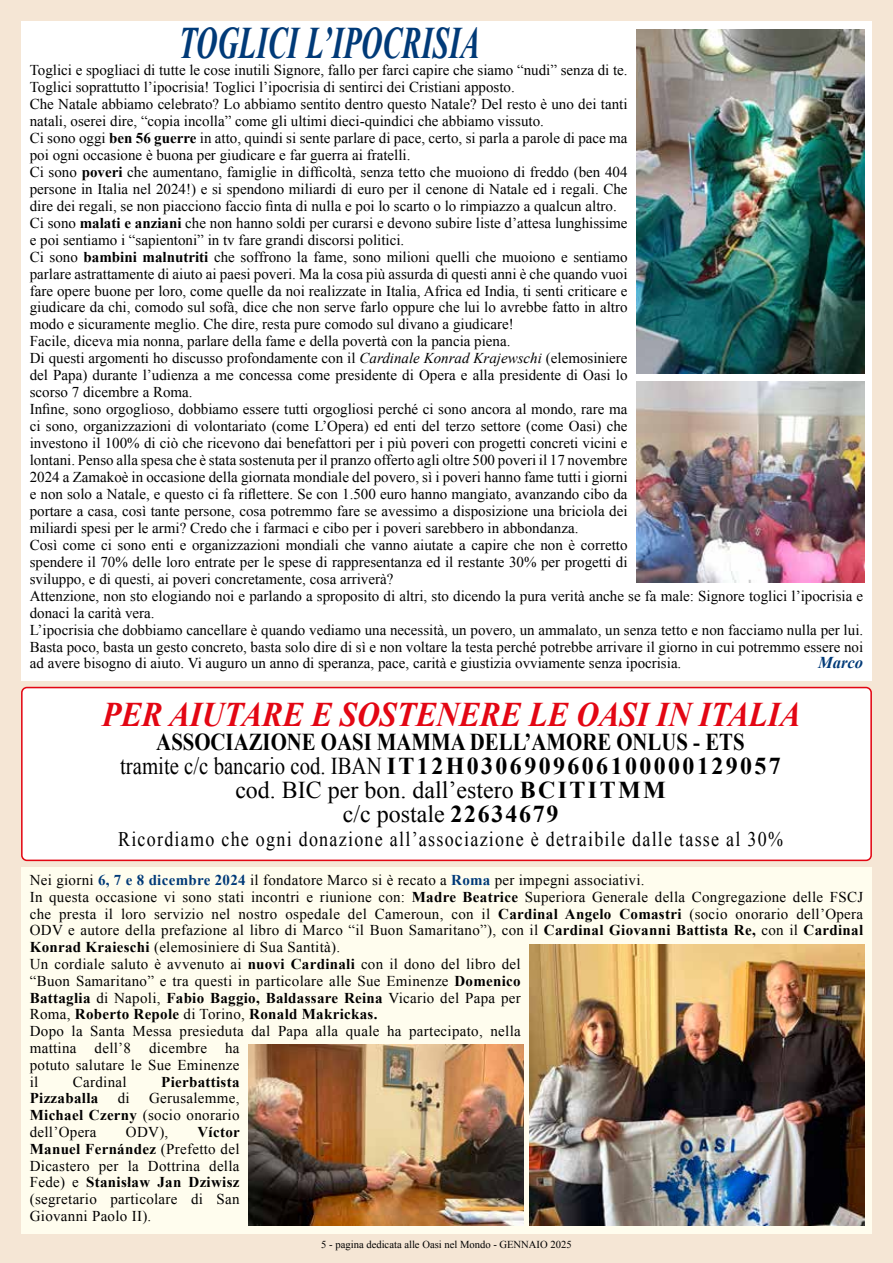
<style>
.page{position:relative;width:893px;height:1263px;background:#f5e6d5}
.page>*{position:absolute;margin:0;border:0;box-sizing:border-box;transform-origin:0 0}
.t1{font:italic 700 45px "Times New Roman";color:#003a78;scale:.65 1}
.t2{font:italic 700 34.5px "Times New Roman";color:#e30613;scale:.9 1}
.t3{font:700 24.15px/24px "Times New Roman";color:#000;text-align:center;scale:.86 1}
.t4{font:20.7px "Times New Roman";letter-spacing:.07em;color:#000;scale:.87 1}
.t5{font:italic 700 16.5px "Times New Roman";color:#003a78}
.t6{font:15px/17px "Times New Roman";color:#000;text-align:justify}
.t7{font:15px/16.8px "Times New Roman";letter-spacing:.02em;color:#000}
.t8{font:700 15px "Times New Roman";letter-spacing:.02em;color:#000}
.t9{font:10.65px "Times New Roman";color:#000}
.s1{font-weight:700}
.s2{font-style:italic}
.s3{font-weight:400}
.s4{font-weight:700;color:#003a78}
</style>
<div class="page">
<div style="left:21px;top:21px;width:851px;height:659px;background:#fff"></div>
<div style="left:21px;top:867px;width:851px;height:366px;background:#fffdee"></div>
<img style="left:636px;top:381px;width:228px;height:202px">
<img style="left:529px;top:944px;width:335px;height:282px">
<img style="left:248px;top:1045px;width:275px;height:181px">
<img style="left:636px;top:29px;width:228px;height:345px">
<div style="left:22px;top:687px;width:849px;height:173px;background:#fff;border-radius:5px"></div>
<div style="left:21px;top:687px;width:851px;height:174px;border:2px solid #e30613;border-radius:5px"></div>
<h1 class="t1" style="left:179px;top:11px;width:465px">TOGLICI L’IPOCRISIA</h1>
<p class="t6" style="left:30px;top:61px;width:835px;text-align:left">Toglici e spogliaci di tutte le cose inutili Signore, fallo per farci capire che siamo “nudi” senza di te.<br>Toglici soprattutto l’ipocrisia! Toglici l’ipocrisia di sentirci dei Cristiani apposto.<br>Che Natale abbiamo celebrato? Lo abbiamo sentito dentro questo Natale? Del resto è uno dei tanti<br>natali, oserei dire, “copia incolla” come gli ultimi dieci-quindici che abbiamo vissuto.<br>Ci sono oggi <span class="s1">ben 56 guerre</span> in atto, quindi si sente parlare di pace, certo, si parla a parole di pace ma<br>poi ogni occasione è buona per giudicare e far guerra ai fratelli.<br>Ci sono <span class="s1">poveri</span> che aumentano, famiglie in difficoltà, senza tetto che muoiono di freddo (ben 404<br>persone in Italia nel 2024!) e si spendono miliardi di euro per il cenone di Natale ed i regali. Che<br>dire dei regali, se non piacciono faccio finta di nulla e poi lo scarto o lo rimpiazzo a qualcun altro.<br>Ci sono <span class="s1">malati e anziani</span> che non hanno soldi per curarsi e devono subire liste d’attesa lunghissime<br>e poi sentiamo i “sapientoni” in tv fare grandi discorsi politici.<br>Ci sono <span class="s1">bambini malnutriti</span> che soffrono la fame, sono milioni quelli che muoiono e sentiamo<br>parlare astrattamente di aiuto ai paesi poveri. Ma la cosa più assurda di questi anni è che quando vuoi<br>fare opere buone per loro, come quelle da noi realizzate in Italia, Africa ed India, ti senti criticare e<br>giudicare da chi, comodo sul sofà, dice che non serve farlo oppure che lui lo avrebbe fatto in altro<br>modo e sicuramente meglio. Che dire, resta pure comodo sul divano a giudicare!<br>Facile, diceva mia nonna, parlare della fame e della povertà con la pancia piena.<br>Di questi argomenti ho discusso profondamente con il <span class="s2">Cardinale Konrad Krajewschi</span> (elemosiniere<br>del Papa) durante l’udienza a me concessa come presidente di Opera e alla presidente di Oasi lo<br>scorso 7 dicembre a Roma.<br>Infine, sono orgoglioso, dobbiamo essere tutti orgogliosi perché ci sono ancora al mondo, rare ma<br>ci sono, organizzazioni di volontariato (come L’Opera) ed enti del terzo settore (come Oasi) che<br>investono il 100% di ciò che ricevono dai benefattori per i più poveri con progetti concreti vicini e<br>lontani. Penso alla spesa che è stata sostenuta per il pranzo offerto agli oltre 500 poveri il 17 novembre<br>2024 a Zamakoè in occasione della giornata mondiale del povero, sì i poveri hanno fame tutti i giorni<br>e non solo a Natale, e questo ci fa riflettere. Se con 1.500 euro hanno mangiato, avanzando cibo da<br>portare a casa, così tante persone, cosa potremmo fare se avessimo a disposizione una briciola dei<br>miliardi spesi per le armi? Credo che i farmaci e cibo per i poveri sarebbero in abbondanza.<br>Così come ci sono enti e organizzazioni mondiali che vanno aiutate a capire che non è corretto<br>spendere il 70% delle loro entrate per le spese di rappresentanza ed il restante 30% per progetti di<br>sviluppo, e di questi, ai poveri concretamente, cosa arriverà?<br>Attenzione, non sto elogiando noi e parlando a sproposito di altri, sto dicendo la pura verità anche se fa male: Signore toglici l’ipocrisia e donaci la carità vera.<br>L’ipocrisia che dobbiamo cancellare è quando vediamo una necessità, un povero, un ammalato, un senza tetto e non facciamo nulla per lui.<br>Basta poco, basta un gesto concreto, basta solo dire di sì e non voltare la testa perché potrebbe arrivare il giorno in cui potremmo essere noi ad avere bisogno di aiuto. Vi auguro un anno di speranza, pace, carità e giustizia ovviamente senza ipocrisia.</p>
<p class="t5" style="left:818px;top:651px;width:46px">Marco</p>
<h2 class="t2" style="left:102px;top:691px;width:778px">PER AIUTARE E SOSTENERE LE OASI IN ITALIA</h2>
<h3 class="t3" style="left:120px;top:730px;width:770px">ASSOCIAZIONE OASI MAMMA DELL’AMORE ONLUS - ETS<br><span class="s3">tramite c/c bancario cod. IBAN</span> IT12H0306909606100000129057 <span class="s3">cod. BIC per bon. dall’estero</span> BCITITMM<br><span class="s3">c/c postale</span> 22634679</h3>
<h3 class="t4" style="left:118px;top:825px;width:766px">Ricordiamo che ogni donazione all’associazione è detraibile dalle tasse al 30%</h3>
<p class="t7" style="left:30px;top:871px;width:835px">Nei giorni <span class="s4">6, 7 e 8 dicembre 2024</span> il fondatore Marco si è recato a <span class="s4">Roma</span> per impegni associativi.<br>In questa occasione vi sono stati incontri e riunione con: <span class="s1">Madre Beatrice</span> Superiora Generale della Congregazione delle FSCJ che presta il loro servizio nel nostro ospedale del Cameroun, con il <span class="s1">Cardinal Angelo Comastri</span> (socio onorario dell’Opera ODV e autore della prefazione al libro di Marco “il Buon Samaritano”), con il <span class="s1">Cardinal Giovanni Battista Re,</span> con il <span class="s1">Cardinal Konrad Kraieschi</span> (elemosiniere di Sua Santità).<br>Un cordiale saluto è avvenuto ai <span class="s1">nuovi Cardinali</span> con il dono del libro del<br>“Buon Samaritano” e tra questi in particolare alle Sue Eminenze <span class="s1">Domenico<br>Battaglia</span> di Napoli, <span class="s1">Fabio Baggio, Baldassare Reina</span> Vicario del Papa per<br>Roma, <span class="s1">Roberto Repole</span> di Torino, <span class="s1">Ronald Makrickas.<br></span>Dopo la Santa Messa presieduta dal Papa alla quale ha partecipato, nella<br>mattina dell’8 dicembre ha<br>potuto salutare le Sue Eminenze<br>il</p>
<p class="t7" style="left:73px;top:1073px;width:55px">Cardinal</p>
<p class="t8" style="left:161px;top:1071px;width:80px">Pierbattista</p>
<p class="t8" style="left:30px;top:1088px;width:70px">Pizzaballa</p>
<p class="t6" style="left:118px;top:1090px;width:13px">di</p>
<p class="t6" style="left:30px;top:1090px;width:211px;text-indent:119px">Gerusalemme, <span class="s1">Michael Czerny</span> (socio onorario dell’Opera</p>
<p class="t6" style="left:126px;top:1123px;width:44px">ODV),</p>
<p class="t6" style="left:30px;top:1123px;width:212px;text-indent:168px"><span class="s1">Víctor Manuel Fernández</span> (Prefetto del Dicastero per la Dottrina della Fede) e <span class="s1">Stanisław Jan Dziwisz </span>(segretario particolare di San Giovanni Paolo II).</p>
<p class="t9" style="left:321px;top:1237px;width:252px">5 - pagina dedicata alle Oasi nel Mondo - GENNAIO 2025</p>
</div>
